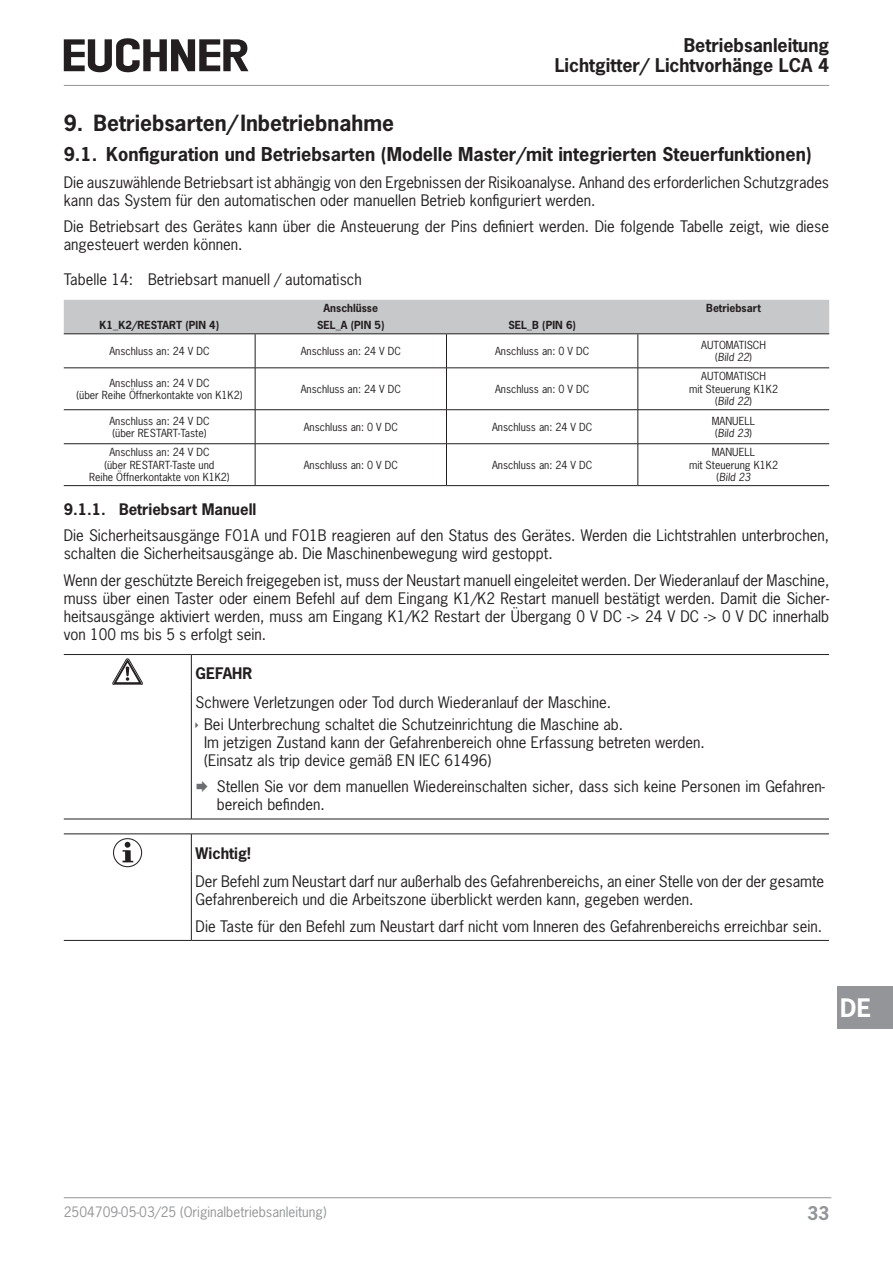
<style>
.page{position:relative;width:893px;height:1263px;background:#fff}
.page>*{position:absolute;margin:0;border:0;box-sizing:border-box;transform-origin:0 0}
.t1{font:700 24px "News Gothic Std";color:#fff}
.t2{font:700 21px "News Gothic Std";color:#231f20}
.t3{font:700 18px "News Gothic Std";color:#231f20}
.t4{font:700 17.85px/20.2px "News Gothic Std";color:#231f20;text-align:right}
.t5{font:700 17.85px "News Gothic Std";color:#939598}
.paragraph{font:15px/18px "News Gothic Std";color:#231f20}
.tableheadleft{font:700 15px "News Gothic Std";color:#231f20}
.t6{font:13.5px "News Gothic Std";color:#939598}
.tablebodycentred{font:10.5px/12.6px "News Gothic Std";color:#231f20;text-align:center}
.tableheadcentered{font:700 10.5px "News Gothic Std";color:#231f20}
.tablebodycentred-2{font:italic 10.5px "News Gothic Std";color:#231f20}
.s1{font-style:normal}
.s2{color:#6c6d70}
</style>
<div class="page">
<hr style="left:64px;top:85px;width:765px;height:1px;background:#939598">
<hr style="left:64px;top:1197px;width:767px;height:1px;background:#939598">
<svg style="left:64px;top:38px;width:184px;height:34px"></svg>
<div style="left:838px;top:986px;width:55px;height:43px;background:#939598"></div>
<div style="left:64px;top:300px;width:765px;height:33px;background:#c7c8ca"></div>
<hr style="left:255px;top:334px;width:1px;height:34px;background:#231f20">
<hr style="left:64px;top:368px;width:191px;height:1px;background:#231f20">
<hr style="left:255px;top:368px;width:191px;height:1px;background:#231f20">
<hr style="left:255px;top:368px;width:1px;height:41px;background:#231f20">
<hr style="left:446px;top:368px;width:192px;height:1px;background:#231f20">
<hr style="left:638px;top:368px;width:191px;height:1px;background:#231f20">
<hr style="left:64px;top:409px;width:191px;height:1px;background:#231f20">
<hr style="left:255px;top:409px;width:191px;height:1px;background:#231f20">
<hr style="left:255px;top:410px;width:1px;height:33px;background:#231f20">
<hr style="left:446px;top:409px;width:192px;height:1px;background:#231f20">
<hr style="left:638px;top:409px;width:191px;height:1px;background:#231f20">
<hr style="left:64px;top:443px;width:191px;height:1px;background:#231f20">
<hr style="left:255px;top:443px;width:191px;height:1px;background:#231f20">
<hr style="left:255px;top:444px;width:1px;height:41px;background:#231f20">
<hr style="left:446px;top:443px;width:192px;height:1px;background:#231f20">
<hr style="left:638px;top:443px;width:191px;height:1px;background:#231f20">
<hr style="left:64px;top:485px;width:191px;height:1px;background:#231f20">
<hr style="left:255px;top:485px;width:191px;height:1px;background:#231f20">
<hr style="left:446px;top:485px;width:192px;height:1px;background:#231f20">
<hr style="left:638px;top:485px;width:191px;height:1px;background:#231f20">
<hr style="left:64px;top:333px;width:191px;height:1px;background:#231f20">
<hr style="left:255px;top:333px;width:191px;height:1px;background:#231f20">
<hr style="left:446px;top:333px;width:192px;height:1px;background:#231f20">
<hr style="left:638px;top:333px;width:191px;height:1px;background:#231f20">
<hr style="left:446px;top:334px;width:1px;height:34px;background:#231f20">
<hr style="left:638px;top:334px;width:1px;height:34px;background:#231f20">
<hr style="left:446px;top:368px;width:1px;height:41px;background:#231f20">
<hr style="left:638px;top:368px;width:1px;height:41px;background:#231f20">
<hr style="left:446px;top:410px;width:1px;height:33px;background:#231f20">
<hr style="left:638px;top:410px;width:1px;height:33px;background:#231f20">
<hr style="left:446px;top:444px;width:1px;height:41px;background:#231f20">
<hr style="left:638px;top:444px;width:1px;height:41px;background:#231f20">
<hr style="left:64px;top:654px;width:127px;height:1px;background:#231f20">
<hr style="left:191px;top:654px;width:638px;height:1px;background:#231f20">
<hr style="left:191px;top:655px;width:1px;height:37px;background:#231f20">
<hr style="left:191px;top:692px;width:1px;height:127px;background:#231f20">
<hr style="left:64px;top:819px;width:127px;height:1px;background:#231f20">
<hr style="left:191px;top:819px;width:638px;height:1px;background:#231f20">
<svg style="left:113px;top:659px;width:29px;height:26px"></svg>
<hr style="left:64px;top:834px;width:127px;height:1px;background:#231f20">
<hr style="left:191px;top:834px;width:638px;height:1px;background:#231f20">
<hr style="left:191px;top:834px;width:1px;height:37px;background:#231f20">
<hr style="left:191px;top:871px;width:1px;height:69px;background:#231f20">
<hr style="left:64px;top:940px;width:127px;height:1px;background:#231f20">
<hr style="left:191px;top:940px;width:638px;height:1px;background:#231f20">
<div style="left:113px;top:838px;width:29px;height:29px;border:1px solid #231f20;border-radius:50%"></div>
<svg style="left:122px;top:842px;width:11px;height:20px"></svg>
<p class="t4" style="left:555px;top:34px;width:276px">Betriebsanleitung<br>Lichtgitter/ Lichtvorhänge LCA 4</p>
<p class="t2" style="left:64px;top:109px;width:332px">9. Betriebsarten/Inbetriebnahme</p>
<p class="t3" style="left:64px;top:143px;width:749px">9.1. Konfiguration und Betriebsarten (Modelle Master/mit integrierten Steuerfunktionen)</p>
<p class="paragraph" style="left:64px;top:173px;width:767px">Die auszuwählende Betriebsart ist abhängig von den Ergebnissen der Risikoanalyse. Anhand des erforderlichen Schutzgrades kann das System für den automatischen oder manuellen Betrieb konfiguriert werden.</p>
<p class="paragraph" style="left:64px;top:217px;width:767px">Die Betriebsart des Gerätes kann über die Ansteuerung der Pins definiert werden. Die folgende Tabelle zeigt, wie diese angesteuert werden können.</p>
<p class="paragraph" style="left:64px;top:270px;width:300px">Tabelle 14: Betriebsart manuell / automatisch</p>
<p class="tableheadcentered" style="left:324px;top:301px;width:56px">Anschlüsse</p>
<p class="tableheadcentered" style="left:706px;top:301px;width:56px">Betriebsart</p>
<p class="tableheadcentered" style="left:100px;top:318px;width:121px">K1_K2/RESTART (PIN 4)</p>
<p class="tableheadcentered" style="left:317px;top:318px;width:69px">SEL_A (PIN 5)</p>
<p class="tableheadcentered" style="left:508px;top:318px;width:69px">SEL_B (PIN 6)</p>
<p class="tablebodycentred" style="left:109px;top:345px;width:102px">Anschluss an: 24 V DC</p>
<p class="tablebodycentred" style="left:301px;top:345px;width:102px">Anschluss an: 24 V DC</p>
<p class="tablebodycentred" style="left:495px;top:345px;width:96px">Anschluss an: 0 V DC</p>
<p class="tablebodycentred" style="left:701px;top:338px;width:66px">AUTOMATISCH</p>
<p class="tablebodycentred-2" style="left:715px;top:350px;width:38px"><span class="s1">(</span>Bild 22<span class="s1">)</span></p>
<p class="tablebodycentred" style="left:109px;top:376px;width:102px">Anschluss an: 24 V DC</p>
<p class="tablebodycentred" style="left:76px;top:389px;width:167px">(über Reihe Öffnerkontakte von K1K2)</p>
<p class="tablebodycentred" style="left:109px;top:414px;width:102px">Anschluss an: 24 V DC</p>
<p class="tablebodycentred" style="left:112px;top:427px;width:95px">(über RESTART-Taste)</p>
<p class="tablebodycentred" style="left:301px;top:382px;width:102px">Anschluss an: 24 V DC</p>
<p class="tablebodycentred" style="left:495px;top:382px;width:96px">Anschluss an: 0 V DC</p>
<p class="tablebodycentred" style="left:304px;top:420px;width:96px">Anschluss an: 0 V DC</p>
<p class="tablebodycentred" style="left:492px;top:420px;width:102px">Anschluss an: 24 V DC</p>
<p class="tablebodycentred" style="left:109px;top:446px;width:102px">Anschluss an: 24 V DC</p>
<p class="tablebodycentred" style="left:89px;top:458px;width:142px">(über RESTART-Taste und<br>Reihe Öffnerkontakte von K1K2)</p>
<p class="tablebodycentred" style="left:304px;top:458px;width:96px">Anschluss an: 0 V DC</p>
<p class="tablebodycentred" style="left:492px;top:458px;width:102px">Anschluss an: 24 V DC</p>
<p class="tablebodycentred" style="left:701px;top:370px;width:66px">AUTOMATISCH</p>
<p class="tablebodycentred" style="left:689px;top:382px;width:91px">mit Steuerung K1K2</p>
<p class="tablebodycentred-2" style="left:715px;top:395px;width:38px"><span class="s1">(</span>Bild 22<span class="s1">)</span></p>
<p class="tablebodycentred" style="left:712px;top:414px;width:45px">MANUELL</p>
<p class="tablebodycentred-2" style="left:715px;top:426px;width:38px"><span class="s1">(</span>Bild 23<span class="s1">)</span></p>
<p class="tablebodycentred" style="left:712px;top:446px;width:45px">MANUELL</p>
<p class="tablebodycentred" style="left:689px;top:458px;width:91px">mit Steuerung K1K2</p>
<p class="tablebodycentred-2" style="left:717px;top:471px;width:35px"><span class="s1">(</span>Bild 23</p>
<p class="tableheadleft" style="left:64px;top:499px;width:194px">9.1.1. Betriebsart Manuell</p>
<p class="paragraph" style="left:64px;top:526px;width:767px">Die Sicherheitsausgänge FO1A und FO1B reagieren auf den Status des Gerätes. Werden die Lichtstrahlen unterbrochen, schalten die Sicherheitsausgänge ab. Die Maschinenbewegung wird gestoppt.</p>
<p class="paragraph" style="left:64px;top:571px;width:767px;text-align:justify">Wenn der geschützte Bereich freigegeben ist, muss der Neustart manuell eingeleitet werden. Der Wiederanlauf der Maschine, muss über einen Taster oder einem Befehl auf dem Eingang K1/K2 Restart manuell bestätigt werden. Damit die Sicher&shy;heitsausgänge aktiviert werden, muss am Eingang K1/K2 Restart der Übergang 0 V DC -&gt; 24 V DC -&gt; 0 V DC innerhalb von 100 ms bis 5 s erfolgt sein.</p>
<p class="tableheadleft" style="left:196px;top:663px;width:58px">GEFAHR</p>
<p class="paragraph" style="left:196px;top:693px;width:417px">Schwere Verletzungen oder Tod durch Wiederanlauf der Maschine.</p>
<p class="paragraph" style="left:204px;top:715px;width:502px">Bei Unterbrechung schaltet die Schutzeinrichtung die Maschine ab.<br>Im jetzigen Zustand kann der Gefahrenbereich ohne Erfassung betreten werden. (Einsatz als trip device gemäß EN IEC 61496)</p>
<p class="paragraph" style="left:217px;top:778px;width:609px;text-indent:-21px"><span class="s2">◻</span> Stellen Sie vor dem manuellen Wiedereinschalten sicher, dass sich keine Personen im Gefahren&shy;bereich befinden.</p>
<p class="tableheadleft" style="left:196px;top:843px;width:57px">Wichtig!</p>
<p class="paragraph" style="left:196px;top:873px;width:630px">Der Befehl zum Neustart darf nur außerhalb des Gefahrenbereichs, an einer Stelle von der der gesamte<br>Gefahrenbereich und die Arbeitszone überblickt werden kann, gegeben werden.</p>
<p class="paragraph" style="left:196px;top:917px;width:628px">Die Taste für den Befehl zum Neustart darf nicht vom Inneren des Gefahrenbereichs erreichbar sein.</p>
<h1 class="t1" style="left:840px;top:992px;width:32px">DE</h1>
<p class="t6" style="left:64px;top:1203px;width:264px">2504709-05-03/25 (Originalbetriebsanleitung)</p>
<p class="t5" style="left:807px;top:1201px;width:24px">33</p>
</div>
